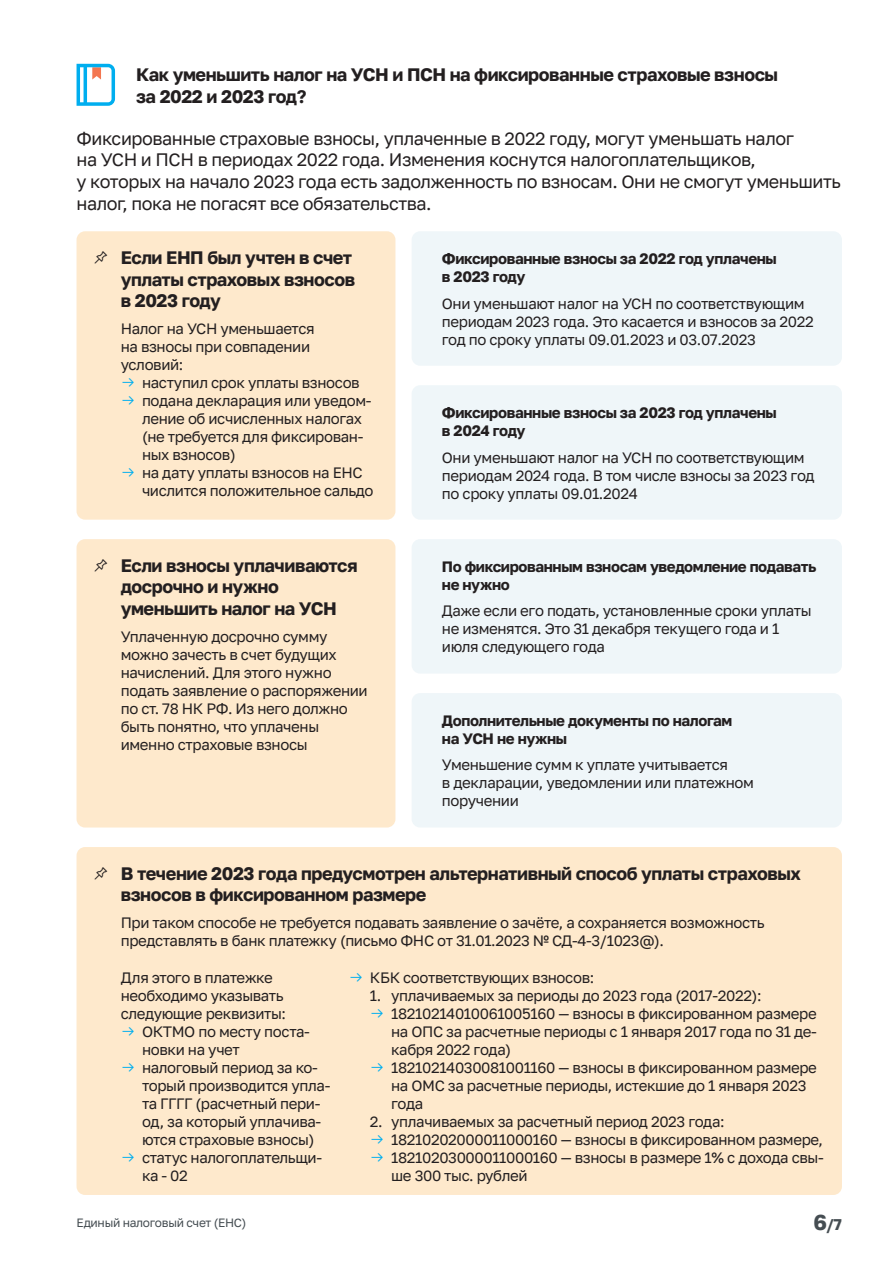
<style>
.page{position:relative;width:893px;height:1263px;background:#fff}
.page>*{position:absolute;margin:0;border:0;box-sizing:border-box;transform-origin:0 0}
.t1{font:700 18px/21.6px "Golos Text";letter-spacing:-.025em;color:#231f20}
.t2{font:18px/21.6px "Golos Text";letter-spacing:-.025em;color:#231f20}
.t3{font:700 15.45px "Golos Text";color:#454d52}
.t4{font:15px/18px "Golos Text";letter-spacing:-.025em;color:#231f20}
.t5{font:700 15px/18px "Golos Text";letter-spacing:-.025em;color:#231f20}
.t6{font:12px "Golos Text";letter-spacing:-.025em;color:#454d52}
.s1{font-size:21.45px}
</style>
<div class="page">
<svg style="left:77px;top:64px;width:38px;height:42px"></svg>
<div style="left:77px;top:847px;width:765px;height:348px;background:#fee9cc;border-radius:9px"></div>
<div style="left:77px;top:231px;width:318px;height:289px;background:#fee9cc;border-radius:9px"></div>
<div style="left:77px;top:539px;width:318px;height:288px;background:#fee9cc;border-radius:9px"></div>
<div style="left:412px;top:231px;width:430px;height:135px;background:#eff6f9;border-radius:9px"></div>
<div style="left:412px;top:539px;width:430px;height:135px;background:#eff6f9;border-radius:9px"></div>
<div style="left:412px;top:385px;width:430px;height:135px;background:#eff6f9;border-radius:9px"></div>
<div style="left:412px;top:693px;width:430px;height:134px;background:#eff6f9;border-radius:9px"></div>
<p class="t1" style="left:136px;top:64px;width:643px">Как уменьшить налог на УСН и ПСН на фиксированные страховые взносы за 2022 и 2023 год?</p>
<p class="t2" style="left:77px;top:127px;width:766px">Фиксированные страховые взносы, уплаченные в 2022 году, могут уменьшать налог<br>на УСН и ПСН в периодах 2022 года. Изменения коснутся налогоплательщиков,<br>у которых на начало 2023 года есть задолженность по взносам. Они не смогут уменьшить налог, пока не погасят все обязательства.</p>
<p class="t1" style="left:121px;top:246px;width:236px">Если ЕНП был учтен в счет уплаты страховых взносов в 2023 году</p>
<p class="t4" style="left:121px;top:319px;width:196px">Налог на УСН уменьшается на взносы при совпадении условий:</p>
<p class="t4" style="left:142px;top:373px;width:233px">наступил срок уплаты взносов подана декларация или уведом‑ ление об исчисленных налогах (не требуется для фиксирован‑ ных взносов)<br>на дату уплаты взносов на ЕНС числится положительное сальдо</p>
<p class="t1" style="left:121px;top:554px;width:238px">Если взносы уплачиваются досрочно и нужно уменьшить налог на УСН</p>
<p class="t4" style="left:121px;top:627px;width:248px">Уплаченную досрочно сумму можно зачесть в счет будущих начислений. Для этого нужно подать заявление о распоряжении по ст. 78 НК РФ. Из него должно быть понятно, что уплачены именно страховые взносы</p>
<p class="t5" style="left:442px;top:250px;width:336px">Фиксированные взносы за 2022 год уплачены в 2023 году</p>
<p class="t4" style="left:442px;top:294px;width:373px">Они уменьшают налог на УСН по соответствующим периодам 2023 года. Это касается и взносов за 2022 год по сроку уплаты 09.01.2023 и 03.07.2023</p>
<p class="t5" style="left:442px;top:403px;width:336px">Фиксированные взносы за 2023 год уплачены в 2024 году</p>
<p class="t4" style="left:442px;top:448px;width:374px">Они уменьшают налог на УСН по соответствующим периодам 2024 года. В том числе взносы за 2023 год по сроку уплаты 09.01.2024</p>
<p class="t5" style="left:442px;top:557px;width:376px">По фиксированным взносам уведомление подавать не нужно</p>
<p class="t4" style="left:442px;top:602px;width:371px">Даже если его подать, установленные сроки уплаты не изменятся. Это 31 декабря текущего года и 1 июля следующего года</p>
<p class="t5" style="left:442px;top:711px;width:292px">Дополнительные документы по налогам на УСН не нужны</p>
<p class="t4" style="left:442px;top:756px;width:313px">Уменьшение сумм к уплате учитывается<br>в декларации, уведомлении или платежном поручении</p>
<p class="t1" style="left:121px;top:862px;width:682px">В течение 2023 года предусмотрен альтернативный способ уплаты страховых взносов в фиксированном размере</p>
<p class="t4" style="left:121px;top:913px;width:645px">При таком способе не требуется подавать заявление о зачёте, а сохраняется возможность представлять в банк платежку (письмо ФНС от 31.01.2023 № СД-4-3/1023@).</p>
<p class="t4" style="left:121px;top:969px;width:154px">Для этого в платежке</p>
<p class="t4" style="left:121px;top:987px;width:164px">необходимо указывать</p>
<p class="t4" style="left:121px;top:1005px;width:167px">следующие реквизиты:</p>
<p class="t4" style="left:142px;top:1023px;width:169px">ОКТМО по месту поста‑</p>
<p class="t4" style="left:142px;top:1041px;width:99px">новки на учет</p>
<p class="t4" style="left:142px;top:1059px;width:177px">налоговый период за ко‑</p>
<p class="t4" style="left:142px;top:1077px;width:190px">торый производится упла‑</p>
<p class="t4" style="left:142px;top:1095px;width:180px">та ГГГГ (расчетный пери‑</p>
<p class="t4" style="left:142px;top:1113px;width:181px">од, за который уплачива‑</p>
<p class="t4" style="left:142px;top:1131px;width:174px">ются страховые взносы)</p>
<p class="t4" style="left:142px;top:1149px;width:182px">статус налогоплательщи‑</p>
<p class="t4" style="left:142px;top:1167px;width:47px">ка - 02</p>
<p class="t4" style="left:370px;top:969px;width:226px">КБК соответствующих взносов:</p>
<p class="t4" style="left:391px;top:987px;width:427px;text-indent:-21px">1. уплачиваемых за периоды до 2023 года (2017-2022):<br>18210214010061005160 — взносы в фиксированном размере на ОПС за расчетные периоды с 1 января 2017 года по 31 де‑ кабря 2022 года)<br>18210214030081001160 — взносы в фиксированном размере на ОМС за расчетные периоды, истекшие до 1 января 2023 года</p>
<p class="t4" style="left:391px;top:1113px;width:434px;text-indent:-21px">2. уплачиваемых за расчетный период 2023 года:<br>18210202000011000160 — взносы в фиксированном размере, 18210203000011000160 — взносы в размере 1% с дохода свы‑ ше 300 тыс. рублей</p>
<p class="t6" style="left:77px;top:1215px;width:171px">Единый налоговый счет (ЕНС)</p>
<p class="t3" style="left:813px;top:1215px;width:30px"><span class="s1">6</span>/7</p>
</div>
